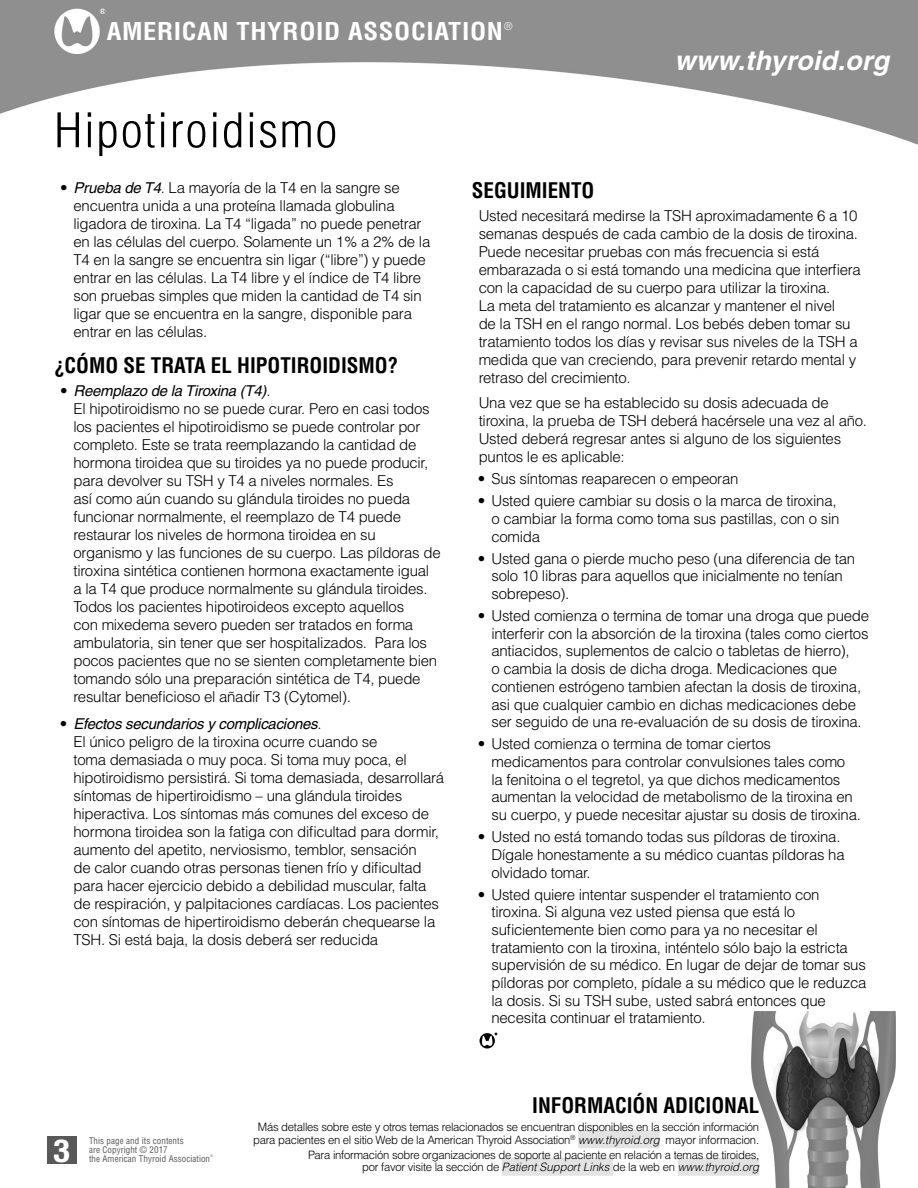
<style>
.page{position:relative;width:918px;height:1188px;background:#fff}
.page>*{position:absolute;margin:0;border:0;box-sizing:border-box;transform-origin:0 0}
.t1{font:300 condensed 46.5px "Helvetica";letter-spacing:.025em;color:#000;scale:1.1 1}
.t2{font:700 condensed 30px "Helvetica";color:#fff;scale:1.18 1}
.t3{font:italic 700 27px "Helvetica";letter-spacing:.01em;color:#fff}
.t4{font:700 condensed 24px "Helvetica";letter-spacing:.025em;color:#fff;scale:1.1 1}
.t5{font:700 condensed 21px "Helvetica";color:#000}
.t6{font:300 15px/18px "Helvetica";letter-spacing:-.015em;color:#000}
.t7{font:300 11.55px/12.6px "Helvetica";letter-spacing:-.025em;color:#000;text-align:center}
.t8{font:300 condensed 10.5px "Helvetica";color:#fff}
.t9{font:condensed 9px/9px "Helvetica";letter-spacing:.005em;color:#595959}
.t10{font:300 condensed 3.45px "Helvetica";color:#595959}
.s1{font-weight:400;font-style:italic}
.s2{font-style:italic}
</style>
<div class="page">
<img style="left:0;top:0;width:918px;height:1188px">
<div style="left:47px;top:1136px;width:30px;height:28px;background:#595959"></div>
<svg style="left:480px;top:1033px;width:17px;height:16px"></svg>
<div style="left:578px;top:1130px;width:82px;height:18px;background:#e3e3e3"></div>
<div style="left:502px;top:1158px;width:111px;height:18px;background:#e3e3e3"></div>
<div style="left:678px;top:1158px;width:81px;height:18px;background:#e3e3e3"></div>
<h3 class="t4" style="left:107px;top:16px;width:362px">AMERICAN THYROID ASSOCIATION</h3>
<p class="t8" style="left:504px;top:19px;width:10px">®</p>
<h1 class="t1" style="left:54px;top:101px;width:259px">Hipotiroidismo</h1>
<h3 class="t3" style="left:675px;top:44px;width:216px">www.thyroid.org</h3>
<p class="t6" style="left:74px;top:179px;width:358px;text-indent:-14px">• <span class="s1">Prueba de T4</span>. La mayoría de la T4 en la sangre se encuentra unida a una proteína llamada globulina ligadora de tiroxina. La T4 “ligada” no puede penetrar en las células del cuerpo. Solamente un 1% a 2% de la T4 en la sangre se encuentra sin ligar (“libre”) y puede entrar en las células. La T4 libre y el índice de T4 libre son pruebas simples que miden la cantidad de T4 sin ligar que se encuentra en la sangre, disponible para entrar en las células.</p>
<h3 class="t5" style="left:54px;top:352px;width:346px">¿CÓMO SE TRATA EL HIPOTIROIDISMO?</h3>
<p class="t6" style="left:73px;top:382px;width:369px;text-indent:-13px">• <span class="s1">Reemplazo de la Tiroxina (T4)</span>.<br>El hipotiroidismo no se puede curar. Pero en casi todos los pacientes el hipotiroidismo se puede controlar por completo. Este se trata reemplazando la cantidad de hormona tiroidea que su tiroides ya no puede producir, para devolver su TSH y T4 a niveles normales. Es<br>así como aún cuando su glándula tiroides no pueda funcionar normalmente, el reemplazo de T4 puede restaurar los niveles de hormona tiroidea en su organismo y las funciones de su cuerpo. Las píldoras de tiroxina sintética contienen hormona exactamente igual a la T4 que produce normalmente su glándula tiroides.<br>Todos los pacientes hipotiroideos excepto aquellos<br>con mixedema severo pueden ser tratados en forma ambulatoria, sin tener que ser hospitalizados. Para los pocos pacientes que no se sienten completamente bien tomando sólo una preparación sintética de T4, puede resultar beneficioso el añadir T3 (Cytomel).</p>
<p class="t6" style="left:73px;top:714px;width:372px;text-indent:-14px">• <span class="s1">Efectos secundarios y complicaciones</span>.<br>El único peligro de la tiroxina ocurre cuando se<br>toma demasiada o muy poca. Si toma muy poca, el hipotiroidismo persistirá. Si toma demasiada, desarrollará síntomas de hipertiroidismo – una glándula tiroides hiperactiva. Los síntomas más comunes del exceso de hormona tiroidea son la fatiga con dificultad para dormir, aumento del apetito, nerviosismo, temblor, sensación<br>de calor cuando otras personas tienen frío y dificultad para hacer ejercicio debido a debilidad muscular, falta de respiración, y palpitaciones cardíacas. Los pacientes con síntomas de hipertiroidismo deberán chequearse la TSH. Si está baja, la dosis deberá ser reducida</p>
<h3 class="t5" style="left:472px;top:177px;width:124px">SEGUIMIENTO</h3>
<p class="t6" style="left:479px;top:207px;width:384px">Usted necesitará medirse la TSH aproximadamente 6 a 10 semanas después de cada cambio de la dosis de tiroxina.<br>Puede necesitar pruebas con más frecuencia si está embarazada o si está tomando una medicina que interfiera con la capacidad de su cuerpo para utilizar la tiroxina.<br>La meta del tratamiento es alcanzar y mantener el nivel<br>de la TSH en el rango normal. Los bebés deben tomar su tratamiento todos los días y revisar sus niveles de la TSH a medida que van creciendo, para prevenir retardo mental y retraso del crecimiento.</p>
<p class="t6" style="left:479px;top:394px;width:390px">Una vez que se ha establecido su dosis adecuada de tiroxina, la prueba de TSH deberá hacérsele una vez al año.<br>Usted deberá regresar antes si alguno de los siguientes puntos le es aplicable:</p>
<p class="t6" style="left:478px;top:470px;width:262px">• Sus síntomas reaparecen o empeoran</p>
<p class="t6" style="left:491px;top:492px;width:349px;text-indent:-14px">• Usted quiere cambiar su dosis o la marca de tiroxina, o cambiar la forma como toma sus pastillas, con o sin comida</p>
<p class="t6" style="left:491px;top:549px;width:365px;text-indent:-14px">• Usted gana o pierde mucho peso (una diferencia de tan solo 10 libras para aquellos que inicialmente no tenían sobrepeso).</p>
<p class="t6" style="left:491px;top:607px;width:379px;text-indent:-14px">• Usted comienza o termina de tomar una droga que puede interferir con la absorción de la tiroxina (tales como ciertos antiacidos, suplementos de calcio o tabletas de hierro),<br>o cambia la dosis de dicha droga. Medicaciones que contienen estrógeno tambien afectan la dosis de tiroxina, asi que cualquier cambio en dichas medicaciones debe ser seguido de una re-evaluación de su dosis de tiroxina.</p>
<p class="t6" style="left:491px;top:735px;width:371px;text-indent:-14px">• Usted comienza o termina de tomar ciertos medicamentos para controlar convulsiones tales como<br>la fenitoina o el tegretol, ya que dichos medicamentos aumentan la velocidad de metabolismo de la tiroxina en su cuerpo, y puede necesitar ajustar su dosis de tiroxina.</p>
<p class="t6" style="left:491px;top:828px;width:355px;text-indent:-14px">• Usted no está tomando todas sus píldoras de tiroxina.<br>Dígale honestamente a su médico cuantas píldoras ha olvidado tomar.</p>
<p class="t6" style="left:491px;top:885px;width:376px;text-indent:-14px">• Usted quiere intentar suspender el tratamiento con tiroxina. Si alguna vez usted piensa que está lo suficientemente bien como para ya no necesitar el tratamiento con la tiroxina, inténtelo sólo bajo la estricta supervisión de su médico. En lugar de dejar de tomar sus píldoras por completo, pídale a su médico que le reduzca la dosis. Si su TSH sube, usted sabrá entonces que necesita continuar el tratamiento.</p>
<h2 class="t2" style="left:53px;top:1132px;width:16px">3</h2>
<p class="t9" style="left:89px;top:1136px;width:123px">This page and its contents<br>are Copyright © 2017<br>the American Thyroid Association</p>
<p class="t10" style="left:210px;top:1154px;width:4px">®</p>
<h3 class="t5" style="left:532px;top:1092px;width:228px">INFORMACIÓN ADICIONAL</h3>
<p class="t7" style="left:253px;top:1121px;width:508px">Más detalles sobre este y otros temas relacionados se encuentran disponibles en la sección información para pacientes en el sitio Web de la American Thyroid Association<sup>®</sup> <span class="s2">www.thyroid.org</span> mayor informacion.</p>
<p class="t7" style="left:308px;top:1148px;width:453px;text-align:right">Para información sobre organizaciones de soporte al paciente en relación a temas de tiroides, por favor visite la sección de <span class="s2">Patient Support Links</span> de la web en <span class="s2">www.thyroid.org</span></p>
</div>
